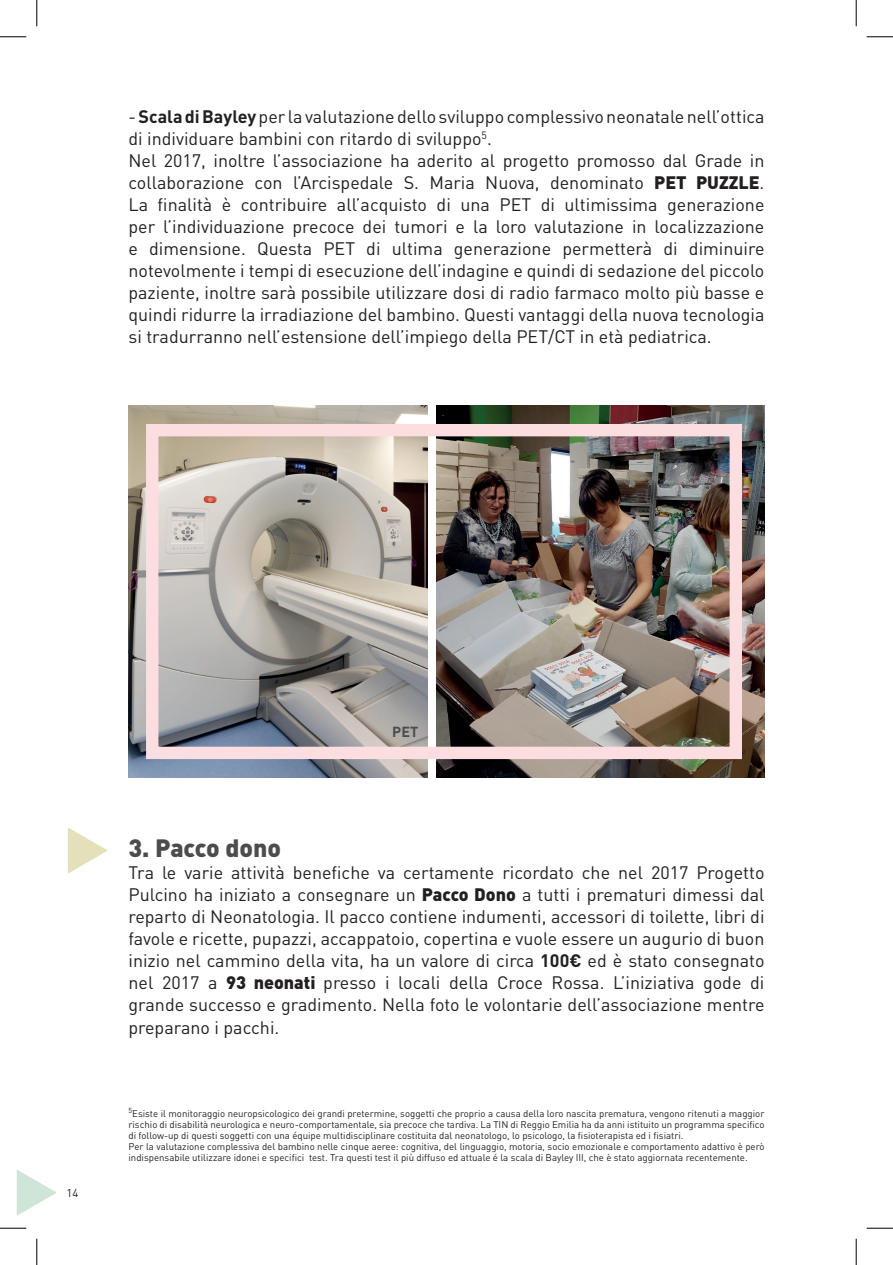
<style>
.page{position:relative;width:893px;height:1265px;background:#fff}
.page>*{position:absolute;margin:0;border:0;box-sizing:border-box;transform-origin:0 0}
.t1{font:900 24.68px "DIN Pro";color:#4b4c4d}
.t2{font:17.85px/22.1px "DIN Pro";color:#231f20}
.t3{font:700 14.35px "DIN Pro";color:#4b4c4d}
.t4{font:11.38px "DIN Pro";color:#231f20}
.t5{font:9.62px/11px "DIN Pro";color:#231f20}
.s1{font-weight:700}
.s2{font-weight:900}
</style>
<div class="page">
<img style="left:436px;top:405px;width:328px;height:372px">
<img style="left:128px;top:405px;width:299px;height:372px">
<svg style="left:68px;top:827px;width:40px;height:46px"></svg>
<div style="left:146px;top:424px;width:595px;height:335px;border:12px solid #fcdee1"></div>
<svg style="left:17px;top:1170px;width:40px;height:45px"></svg>
<svg style="left:0;top:36px;width:26px;height:1px"></svg>
<svg style="left:866px;top:36px;width:26px;height:1px"></svg>
<svg style="left:0;top:1227px;width:26px;height:1px"></svg>
<svg style="left:866px;top:1227px;width:26px;height:1px"></svg>
<svg style="left:36px;top:0;width:1px;height:26px"></svg>
<svg style="left:36px;top:1238px;width:1px;height:26px"></svg>
<svg style="left:855px;top:0;width:1px;height:26px"></svg>
<svg style="left:855px;top:1238px;width:1px;height:26px"></svg>
<p class="t2" style="left:128px;top:104px;width:637px">- <span class="s1">Scala di Bayley</span> per la valutazione dello sviluppo complessivo neonatale nell’ottica di individuare bambini con ritardo di sviluppo<sup>5</sup>.<br>Nel 2017, inoltre l’associazione ha aderito al progetto promosso dal Grade in collaborazione con l’Arcispedale S. Maria Nuova, denominato <span class="s2">PET PUZZLE</span>.<br>La finalità è contribuire all’acquisto di una PET di ultimissima generazione per l’individuazione precoce dei tumori e la loro valutazione in localizzazione e dimensione. Questa PET di ultima generazione permetterà di diminuire notevolmente i tempi di esecuzione dell’indagine e quindi di sedazione del piccolo paziente, inoltre sarà possibile utilizzare dosi di radio farmaco molto più basse e quindi ridurre la irradiazione del bambino. Questi vantaggi della nuova tecnologia si tradurranno nell’estensione dell’impiego della PET/CT in età pediatrica.</p>
<p class="t4" style="left:67px;top:1185px;width:13px">14</p>
<p class="t3" style="left:392px;top:721px;width:28px">PET</p>
<h1 class="t1" style="left:128px;top:831px;width:154px">3. Pacco dono</h1>
<p class="t2" style="left:128px;top:861px;width:637px;text-align:justify">Tra le varie attività benefiche va certamente ricordato che nel 2017 Progetto Pulcino ha iniziato a consegnare un <span class="s2">Pacco Dono</span> a tutti i prematuri dimessi dal reparto di Neonatologia. Il pacco contiene indumenti, accessori di toilette, libri di favole e ricette, pupazzi, accappatoio, copertina e vuole essere un augurio di buon inizio nel cammino della vita, ha un valore di circa <span class="s1">100€</span> ed è stato consegnato nel 2017 a <span class="s2">93 neonati</span> presso i locali della Croce Rossa. L’iniziativa gode di grande successo e gradimento. Nella foto le volontarie dell’associazione mentre preparano i pacchi.</p>
<p class="t5" style="left:128px;top:1107px;width:637px"><sup>5</sup>Esiste il monitoraggio neuropsicologico dei grandi pretermine, soggetti che proprio a causa della loro nascita prematura, vengono ritenuti a maggior rischio di disabilità neurologica e neuro-comportamentale, sia precoce che tardiva. La TIN di Reggio Emilia ha da anni istituito un programma specifico di follow-up di questi soggetti con una équipe multidisciplinare costituita dal neonatologo, lo psicologo, la fisioterapista ed i fisiatri.<br>Per la valutazione complessiva del bambino nelle cinque aeree: cognitiva, del linguaggio, motoria, socio emozionale e comportamento adattivo è però indispensabile utilizzare idonei e specifici test. Tra questi test il più diffuso ed attuale é la scala di Bayley III, che è stato aggiornata recentemente.</p>
</div>
